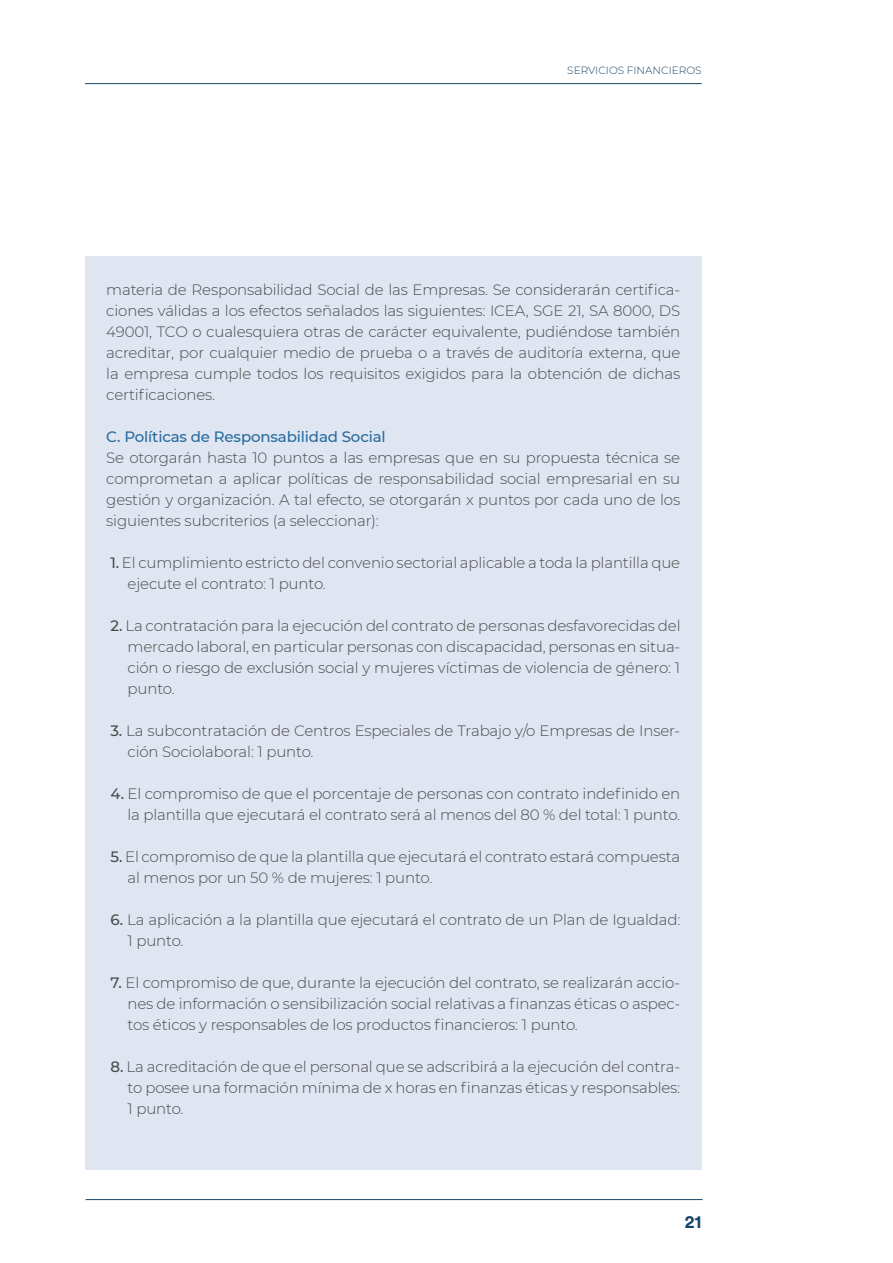
<style>
.page{position:relative;width:893px;height:1263px;background:#fff}
.page>*{position:absolute;margin:0;border:0;box-sizing:border-box;transform-origin:0 0}
.t1{font:700 18px "Circular Std";color:#174567}
.t2{font:300 15px/21px "Montserrat";letter-spacing:-.01em;color:#4a4a49;text-align:justify}
.t3{font:500 15px "Montserrat";letter-spacing:-.01em;color:#276b9e}
.t4{font:300 10.5px "Montserrat";color:#174567}
.s1{font-weight:500}
</style>
<div class="page">
<hr style="left:86px;top:1199px;width:617px;height:1px;background:#174567">
<hr style="left:85px;top:83px;width:617px;height:1px;background:#174567">
<div style="left:85px;top:256px;width:616px;height:913px;background:#dfe5f1"></div>
<p class="t4" style="left:567px;top:64px;width:136px">SERVICIOS FINANCIEROS</p>
<p class="t2" style="left:106px;top:279px;width:575px">materia de Responsabilidad Social de las Empresas. Se considerarán certifica&shy;ciones válidas a los efectos señalados las siguientes: ICEA, SGE 21, SA 8000, DS 49001, TCO o cualesquiera otras de carácter equivalente, pudiéndose también acreditar, por cualquier medio de prueba o a través de auditoría externa, que la empresa cumple todos los requisitos exigidos para la obtención de dichas certificaciones.</p>
<p class="t3" style="left:106px;top:427px;width:281px">C. Políticas de Responsabilidad Social</p>
<p class="t2" style="left:106px;top:447px;width:575px">Se otorgarán hasta 10 puntos a las empresas que en su propuesta técnica se comprometan a aplicar políticas de responsabilidad social empresarial en su gestión y organización. A tal efecto, se otorgarán x puntos por cada uno de los siguientes subcriterios (a seleccionar):</p>
<p class="t2" style="left:128px;top:552px;width:554px;text-indent:-17px"><span class="s1">1.</span> El cumplimiento estricto del convenio sectorial aplicable a toda la plantilla que ejecute el contrato: 1 punto.</p>
<p class="t2" style="left:128px;top:615px;width:555px;text-indent:-17px"><span class="s1">2.</span> La contratación para la ejecución del contrato de personas desfavorecidas del mercado laboral, en particular personas con discapacidad, personas en situa&shy;ción o riesgo de exclusión social y mujeres víctimas de violencia de género: 1 punto.</p>
<p class="t2" style="left:128px;top:720px;width:554px;text-indent:-17px"><span class="s1">3.</span> La subcontratación de Centros Especiales de Trabajo y/o Empresas de Inser&shy;ción Sociolaboral: 1 punto.</p>
<p class="t2" style="left:111px;top:783px;width:571px;text-align:right"><span class="s1">4.</span> El compromiso de que el porcentaje de personas con contrato indefinido en la plantilla que ejecutará el contrato será al menos del 80 % del total: 1 punto.</p>
<p class="t2" style="left:128px;top:846px;width:554px;text-indent:-17px"><span class="s1">5.</span> El compromiso de que la plantilla que ejecutará el contrato estará compuesta al menos por un 50 % de mujeres: 1 punto.</p>
<p class="t2" style="left:128px;top:909px;width:554px;text-indent:-17px"><span class="s1">6.</span> La aplicación a la plantilla que ejecutará el contrato de un Plan de Igualdad:<br>1 punto.</p>
<p class="t2" style="left:128px;top:972px;width:554px;text-indent:-17px"><span class="s1">7.</span> El compromiso de que, durante la ejecución del contrato, se realizarán accio&shy;nes de información o sensibilización social relativas a finanzas éticas o aspec&shy;tos éticos y responsables de los productos financieros: 1 punto.</p>
<p class="t2" style="left:128px;top:1056px;width:554px;text-indent:-17px"><span class="s1">8.</span> La acreditación de que el personal que se adscribirá a la ejecución del contra&shy;to posee una formación mínima de x horas en finanzas éticas y responsables:<br>1 punto.</p>
<p class="t1" style="left:685px;top:1210px;width:18px">21</p>
</div>
